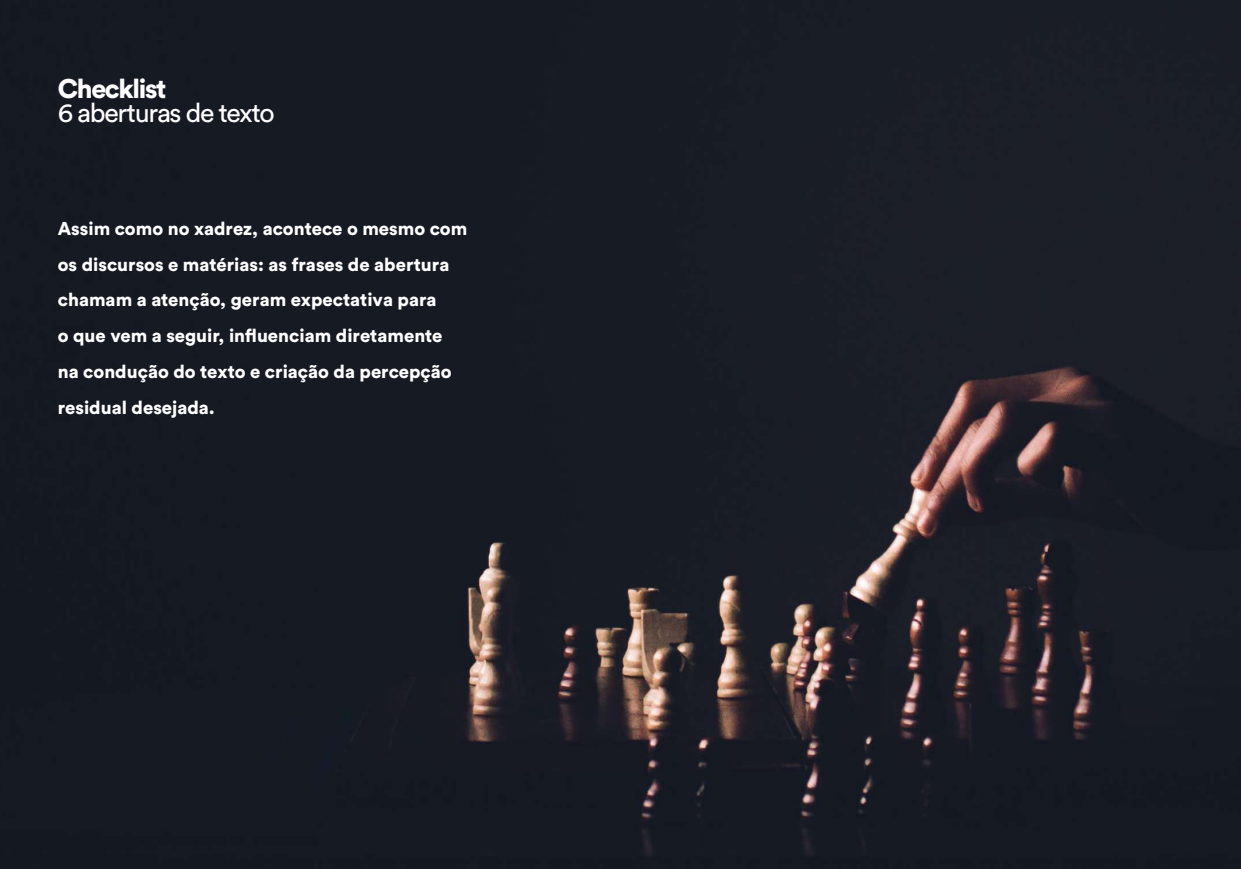
<style>
.page{position:relative;width:1241px;height:869px;background:#fff}
.page>*{position:absolute;margin:0;border:0;box-sizing:border-box;transform-origin:0 0}
.t1{font:26.69px "Circular Std";letter-spacing:-.05em;color:#fff}
.t2{font:900 26.69px "Circular Std";letter-spacing:-.05em;color:#fff}
.t3{font:900 18.38px/35.9px "Circular Std";color:#fff}
</style>
<div class="page">
<div style="left:0;top:0;width:1240px;height:868px;background:#161a23"></div>
<h1 class="t2" style="left:58px;top:70px;width:110px">Checklist</h1>
<h1 class="t1" style="left:58px;top:96px;width:218px">6 aberturas de texto</h1>
<p class="t3" style="left:58px;top:210px;width:411px">Assim como no xadrez, acontece o mesmo com os discursos e matérias: as frases de abertura chamam a atenção, geram expectativa para<br>o que vem a seguir, influenciam diretamente na condução do texto e criação da percepção residual desejada.</p>
</div>
